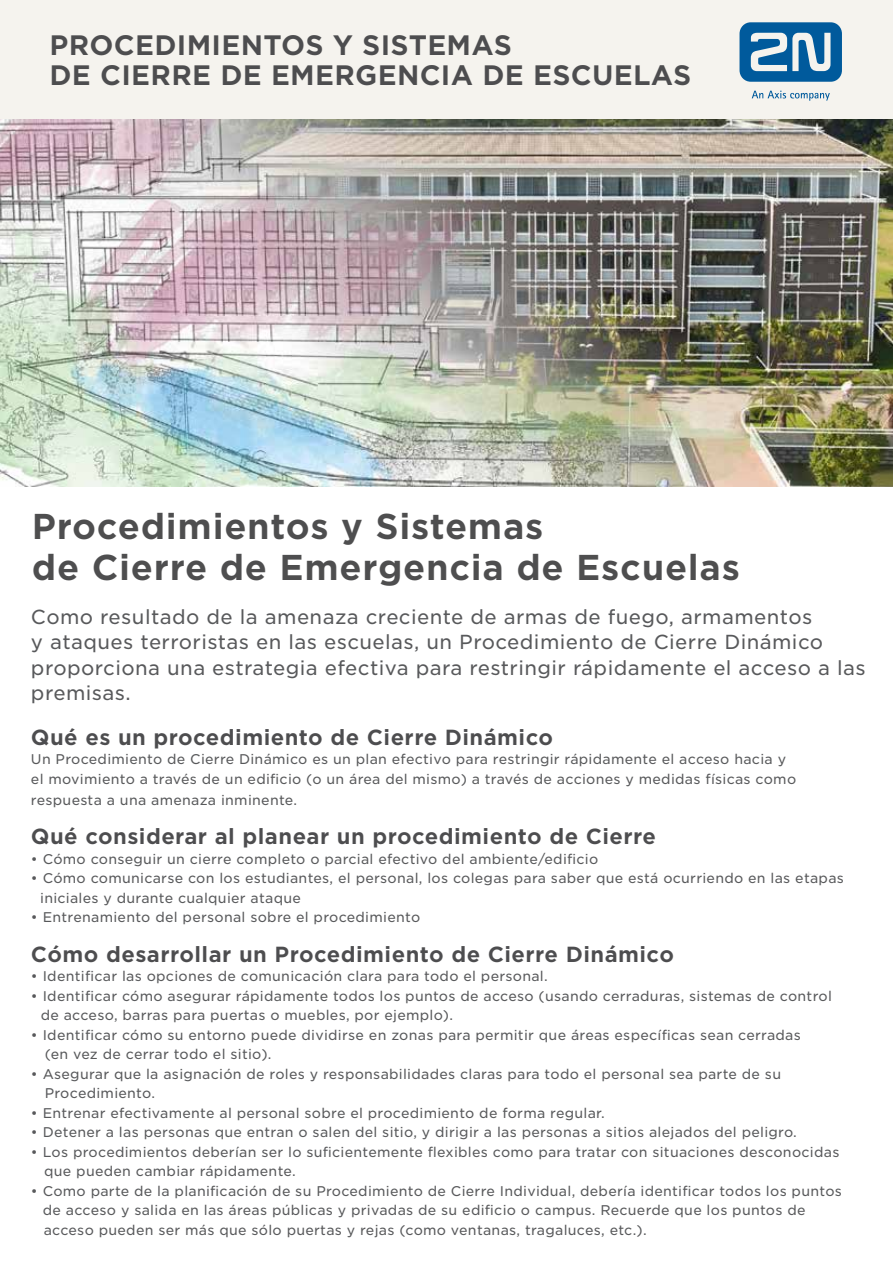
<style>
.page{position:relative;width:893px;height:1263px;background:#fff}
.page>*{position:absolute;margin:0;border:0;box-sizing:border-box;transform-origin:0 0}
.t1{font:700 34.5px/41.4px "Gotham S Sm";letter-spacing:.02em;color:#4e4e4f}
.t2{font:700 27px/30px "Gotham S Sm";letter-spacing:.01em;color:#4d4d4f}
.t3{font:700 21px "Gotham S Sm";letter-spacing:.02em;color:#4d4d4f}
.t4{font:19.5px/25.5px "Gotham S Sm";letter-spacing:.02em;color:#58595b}
.t5{font:13.5px/19.5px "Gotham S Sm";letter-spacing:.02em;color:#58595b}
</style>
<div class="page">
<div style="left:0;top:0;width:893px;height:121px;background:#f5f3ee"></div>
<img style="left:0;top:120px;width:893px;height:367px">
<svg style="left:739px;top:22px;width:103px;height:60px"></svg>
<svg style="left:752px;top:91px;width:78px;height:10px"></svg>
<h2 class="t2" style="left:50px;top:29px;width:643px">PROCEDIMIENTOS Y SISTEMAS<br>DE CIERRE DE EMERGENCIA DE ESCUELAS</h2>
<h1 class="t1" style="left:32px;top:505px;width:710px">Procedimientos y Sistemas<br>de Cierre de Emergencia de Escuelas</h1>
<p class="t4" style="left:31px;top:603px;width:836px">Como resultado de la amenaza creciente de armas de fuego, armamentos<br>y ataques terroristas en las escuelas, un Procedimiento de Cierre Dinámico proporciona una estrategia efectiva para restringir rápidamente el acceso a las premisas.</p>
<h3 class="t3" style="left:31px;top:723px;width:524px">Qué es un procedimiento de Cierre Dinámico</h3>
<p class="t5" style="left:31px;top:749px;width:767px">Un Procedimiento de Cierre Dinámico es un plan efectivo para restringir rápidamente el acceso hacia y el movimiento a través de un edificio (o un área del mismo) a través de acciones y medidas físicas como</p>
<p class="t5" style="left:31px;top:790px;width:268px">respuesta a una amenaza inminente.</p>
<h3 class="t3" style="left:31px;top:822px;width:627px">Qué considerar al planear un procedimiento de Cierre</h3>
<p class="t5" style="left:31px;top:849px;width:569px">• Cómo conseguir un cierre completo o parcial efectivo del ambiente/edificio</p>
<p class="t5" style="left:40px;top:868px;width:805px;text-indent:-9px">• Cómo comunicarse con los estudiantes, el personal, los colegas para saber que está ocurriendo en las etapas iniciales y durante cualquier ataque</p>
<p class="t5" style="left:31px;top:907px;width:391px">• Entrenamiento del personal sobre el procedimiento</p>
<h3 class="t3" style="left:31px;top:939px;width:644px">Cómo desarrollar un Procedimiento de Cierre Dinámico</h3>
<p class="t5" style="left:31px;top:966px;width:518px">• Identificar las opciones de comunicación clara para todo el personal.</p>
<p class="t5" style="left:41px;top:985px;width:793px;text-indent:-10px">• Identificar cómo asegurar rápidamente todos los puntos de acceso (usando cerraduras, sistemas de control de acceso, barras para puertas o muebles, por ejemplo).</p>
<p class="t5" style="left:45px;top:1024px;width:758px;text-indent:-14px">• Identificar cómo su entorno puede dividirse en zonas para permitir que áreas específicas sean cerradas (en vez de cerrar todo el sitio).</p>
<p class="t5" style="left:45px;top:1063px;width:738px;text-indent:-14px">• Asegurar que la asignación de roles y responsabilidades claras para todo el personal sea parte de su<br>Procedimiento.</p>
<p class="t5" style="left:31px;top:1102px;width:575px">• Entrenar efectivamente al personal sobre el procedimiento de forma regular.</p>
<p class="t5" style="left:31px;top:1122px;width:767px">• Detener a las personas que entran o salen del sitio, y dirigir a las personas a sitios alejados del peligro.</p>
<p class="t5" style="left:44px;top:1141px;width:797px;text-indent:-13px">• Los procedimientos deberían ser lo suficientemente flexibles como para tratar con situaciones desconocidas que pueden cambiar rápidamente.</p>
<p class="t5" style="left:43px;top:1180px;width:801px;text-indent:-12px">• Como parte de la planificación de su Procedimiento de Cierre Individual, debería identificar todos los puntos de acceso y salida en las áreas públicas y privadas de su edificio o campus. Recuerde que los puntos de acceso pueden ser más que sólo puertas y rejas (como ventanas, tragaluces, etc.).</p>
</div>
